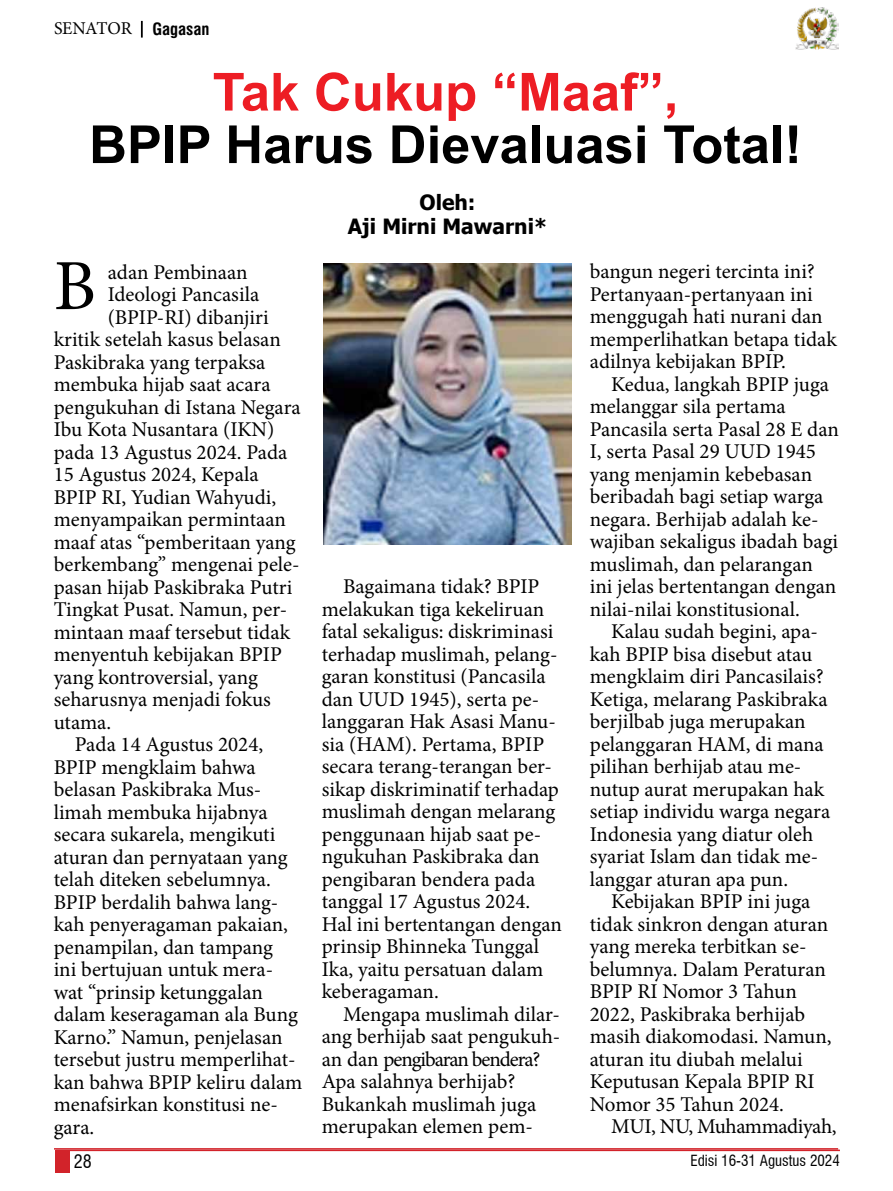
<style>
.page{position:relative;width:893px;height:1191px;background:#fff}
.page>*{position:absolute;margin:0;border:0;box-sizing:border-box;transform-origin:0 0}
.t1{font:72px "Minion Pro";color:#000}
.t2{font:700 52.5px "Arial";color:#000}
.t3{font:700 52.5px "Arial";color:#ed1d24}
.t4{font:21px/22.5px "Minion Pro";color:#000}
.t5{font:700 21px/24px "Tahoma";color:#000;text-align:center}
.t6{font:21px "Minion Pro";letter-spacing:-.02em;color:#000}
.t7{font:18px "Minion Pro";letter-spacing:-.01em;color:#000}
.t8{font:condensed 18px "Swiss 721 BT";color:#000}
.t9{font:condensed 15px "Swiss 721 BT";color:#000}
.s1{font-family:"Swiss 721 BT";font-weight:700;font-stretch:condensed;font-size:16.5px}
</style>
<div class="page">
<div style="left:56px;top:1150px;width:13px;height:23px;background:#d2232a"></div>
<hr style="left:56px;top:1149px;width:784px;height:2px;background:#d2232a">
<svg style="left:141px;top:21px;width:2px;height:17px"></svg>
<img style="left:796px;top:8px;width:43px;height:42px">
<hr style="left:54px;top:1148px;width:784px;height:1px;background:#d2232a">
<div style="left:55px;top:1150px;width:13px;height:23px;background:#d2232a"></div>
<img style="left:324px;top:263px;width:248px;height:281px">
<p class="t7" style="left:54px;top:16px;width:157px">SENATOR <span class="s1">Gagasan</span></p>
<h2 class="t3" style="left:213px;top:57px;width:467px">Tak Cukup “Maaf”,</h2>
<h2 class="t2" style="left:89px;top:110px;width:714px">BPIP Harus Dievaluasi Total!</h2>
<p class="t5" style="left:348px;top:189px;width:201px">Oleh:<br>Aji Mirni Mawarni*</p>
<h1 class="t1" style="left:54px;top:238px;width:44px">B</h1>
<p class="t4" style="left:108px;top:261px;width:141px">adan Pembinaan</p>
<p class="t4" style="left:108px;top:283px;width:153px">Ideologi Pancasila</p>
<p class="t4" style="left:108px;top:306px;width:162px">(BPIP-RI) dibanjiri</p>
<p class="t4" style="left:54px;top:328px;width:229px">kritik setelah kasus belasan</p>
<p class="t4" style="left:54px;top:351px;width:213px">Paskibraka yang terpaksa</p>
<p class="t4" style="left:54px;top:373px;width:218px">membuka hijab saat acara</p>
<p class="t4" style="left:54px;top:396px;width:248px">pengukuhan di Istana Negara</p>
<p class="t4" style="left:54px;top:418px;width:222px">Ibu Kota Nusantara (IKN)</p>
<p class="t4" style="left:54px;top:441px;width:235px">pada 13 Agustus 2024. Pada</p>
<p class="t4" style="left:54px;top:463px;width:206px">15 Agustus 2024, Kepala</p>
<p class="t4" style="left:54px;top:486px;width:224px">BPIP RI, Yudian Wahyudi,</p>
<p class="t4" style="left:54px;top:508px;width:234px">menyampaikan permintaan</p>
<p class="t4" style="left:54px;top:531px;width:243px">maaf atas “pemberitaan yang</p>
<p class="t4" style="left:54px;top:553px;width:247px">berkembang” mengenai pele-</p>
<p class="t4" style="left:54px;top:576px;width:240px">pasan hijab Paskibraka Putri</p>
<p class="t4" style="left:54px;top:598px;width:235px">Tingkat Pusat. Namun, per-</p>
<p class="t4" style="left:54px;top:621px;width:238px">mintaan maaf tersebut tidak</p>
<p class="t4" style="left:54px;top:643px;width:230px">menyentuh kebijakan BPIP</p>
<p class="t4" style="left:54px;top:665px;width:206px">yang kontroversial, yang</p>
<p class="t4" style="left:54px;top:688px;width:219px">seharusnya menjadi fokus</p>
<p class="t4" style="left:54px;top:710px;width:59px">utama.</p>
<p class="t4" style="left:75px;top:733px;width:190px">Pada 14 Agustus 2024,</p>
<p class="t4" style="left:54px;top:755px;width:204px">BPIP mengklaim bahwa</p>
<p class="t4" style="left:54px;top:778px;width:209px">belasan Paskibraka Mus-</p>
<p class="t4" style="left:54px;top:800px;width:215px">limah membuka hijabnya</p>
<p class="t4" style="left:54px;top:823px;width:223px">secara sukarela, mengikuti</p>
<p class="t4" style="left:54px;top:845px;width:236px">aturan dan pernyataan yang</p>
<p class="t4" style="left:54px;top:868px;width:219px">telah diteken sebelumnya.</p>
<p class="t4" style="left:54px;top:890px;width:226px">BPIP berdalih bahwa lang-</p>
<p class="t4" style="left:54px;top:913px;width:236px">kah penyeragaman pakaian,</p>
<p class="t4" style="left:54px;top:935px;width:221px">penampilan, dan tampang</p>
<p class="t4" style="left:54px;top:958px;width:221px">ini bertujuan untuk mera-</p>
<p class="t4" style="left:54px;top:980px;width:211px">wat “prinsip ketunggalan</p>
<p class="t4" style="left:54px;top:1003px;width:246px">dalam keseragaman ala Bung</p>
<p class="t4" style="left:54px;top:1025px;width:230px">Karno.” Namun, penjelasan</p>
<p class="t4" style="left:54px;top:1048px;width:243px">tersebut justru memperlihat-</p>
<p class="t4" style="left:54px;top:1070px;width:250px">kan bahwa BPIP keliru dalam</p>
<p class="t4" style="left:54px;top:1093px;width:226px">menafsirkan konstitusi ne-</p>
<p class="t4" style="left:54px;top:1115px;width:42px">gara.</p>
<p class="t4" style="left:322px;top:575px;width:242px;text-indent:21px">Bagaimana tidak? BPIP melakukan tiga kekeliruan fatal sekaligus: diskriminasi terhadap muslimah, pelang&shy;garan konstitusi (Pancasila dan UUD 1945), serta pe&shy;langgaran Hak Asasi Manu&shy;sia (HAM). Pertama, BPIP secara terang-terangan ber&shy;sikap diskriminatif terhadap muslimah dengan melarang penggunaan hijab saat pe&shy;ngukuhan Paskibraka dan pengibaran bendera pada tanggal 17 Agustus 2024.<br>Hal ini bertentangan dengan prinsip Bhinneka Tunggal<br>Ika, yaitu persatuan dalam keberagaman.</p>
<p class="t4" style="left:322px;top:1003px;width:240px;text-indent:21px">Mengapa muslimah dilar&shy;ang berhijab saat pengukuh&shy;an dan pengibaran bendera?<br>Apa salahnya berhijab?<br>Bukankah muslimah juga merupakan elemen pem-</p>
<p class="t4" style="left:590px;top:260px;width:249px">bangun negeri tercinta ini?<br>Pertanyaan-pertanyaan ini menggugah hati nurani dan memperlihatkan betapa tidak adilnya kebijakan BPIP.</p>
<p class="t4" style="left:590px;top:373px;width:251px;text-indent:21px">Kedua, langkah BPIP juga melanggar sila pertama<br>Pancasila serta Pasal 28 E dan<br>I, serta Pasal 29 UUD 1945 yang menjamin kebebasan beribadah bagi setiap warga negara. Berhijab adalah ke&shy;wajiban sekaligus ibadah bagi muslimah, dan pelarangan ini jelas bertentangan dengan nilai-nilai konstitusional.</p>
<p class="t4" style="left:590px;top:620px;width:242px;text-indent:21px">Kalau sudah begini, apa&shy;kah BPIP bisa disebut atau mengklaim diri Pancasilais?<br>Ketiga, melarang Paskibraka berjilbab juga merupakan pelanggaran HAM, di mana pilihan berhijab atau me&shy;nutup aurat merupakan hak setiap individu warga negara<br>Indonesia yang diatur oleh syariat Islam dan tidak me&shy;langgar aturan apa pun.</p>
<p class="t4" style="left:590px;top:890px;width:243px;text-indent:21px">Kebijakan BPIP ini juga tidak sinkron dengan aturan yang mereka terbitkan se&shy;belumnya. Dalam Peraturan<br>BPIP RI Nomor 3 Tahun<br>2022, Paskibraka berhijab masih diakomodasi. Namun, aturan itu diubah melalui<br>Keputusan Kepala BPIP RI<br>Nomor 35 Tahun 2024.</p>
<p class="t6" style="left:611px;top:1112px;width:227px">MUI, NU, Muhammadiyah,</p>
<p class="t8" style="left:74px;top:1151px;width:19px">28</p>
<p class="t9" style="left:690px;top:1151px;width:151px">Edisi 16-31 Agustus 2024</p>
</div>
